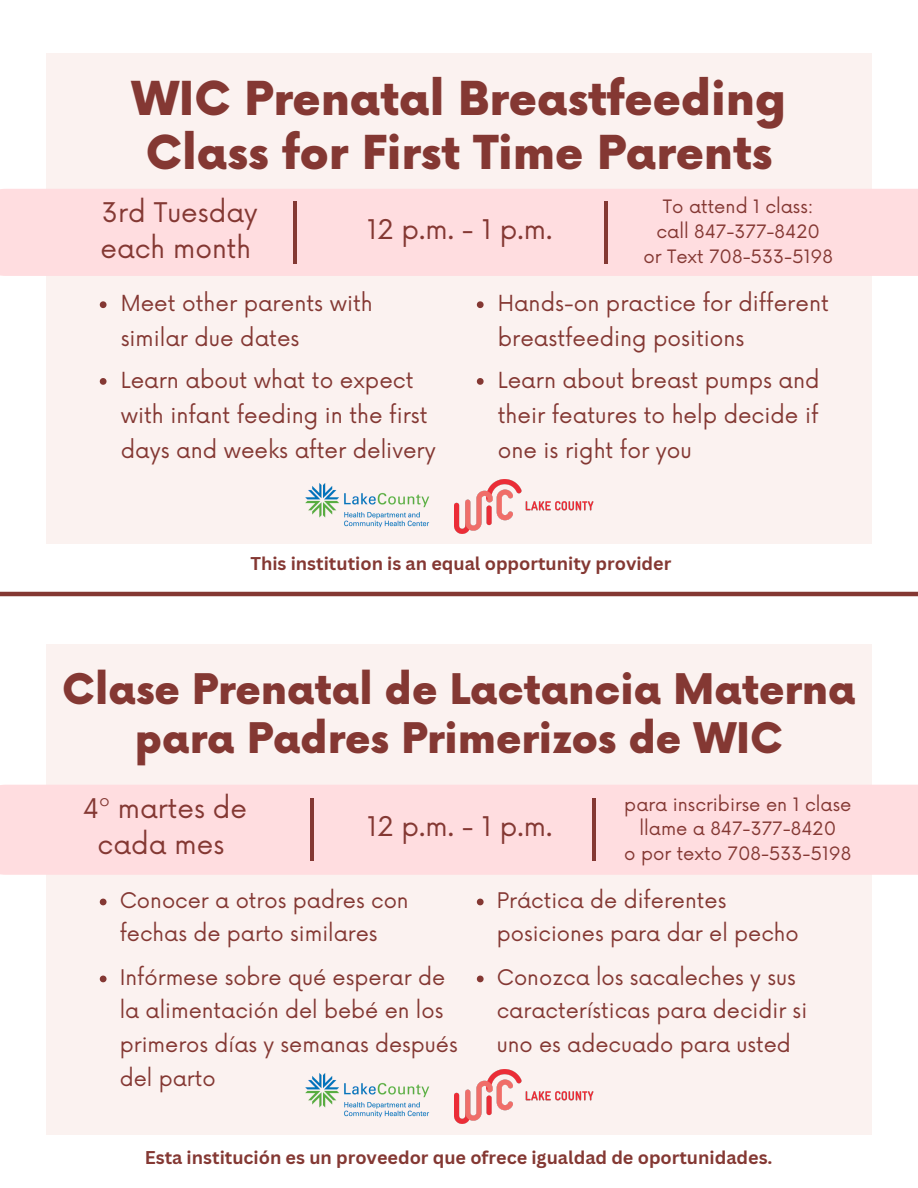
<style>
.page{position:relative;width:918px;height:1188px;background:#fff}
.page>*{position:absolute;margin:0;border:0;box-sizing:border-box;transform-origin:0 0}
.t1{font:69.9px "Now";color:#843833}
.t2{font:900 45.6px/54px "Now";color:#843833;text-align:center}
.t3{font:900 41.1px/49.5px "Now";color:#843833;text-align:center}
.t4{font:26.4px/36px "Now";color:#843833}
.t5{font:21.6px/34.8px "Now";color:#843833}
.t6{font:21px/33.8px "Now";color:#843833}
.t7{font:18px "Now";color:#843833}
.t8{font:700 18px "Canva Sans";color:#843833}
</style>
<div class="page">
<hr style="left:0;top:592px;width:918px;height:4px;background:#843833">
<div style="left:47px;top:53px;width:824px;height:491px;background:#fbf2f0"></div>
<div style="left:47px;top:645px;width:824px;height:490px;background:#fbf2f0"></div>
<div style="left:0;top:189px;width:918px;height:87px;background:#ffdde0"></div>
<img style="left:455px;top:479px;width:139px;height:54px">
<img style="left:305px;top:483px;width:125px;height:45px">
<img style="left:455px;top:1069px;width:139px;height:54px">
<img style="left:305px;top:1073px;width:125px;height:45px">
<svg style="left:100px;top:301px;width:7px;height:7px"></svg>
<svg style="left:477px;top:301px;width:7px;height:7px"></svg>
<svg style="left:100px;top:378px;width:7px;height:7px"></svg>
<svg style="left:477px;top:378px;width:7px;height:7px"></svg>
<svg style="left:100px;top:899px;width:7px;height:6px"></svg>
<svg style="left:477px;top:899px;width:7px;height:6px"></svg>
<svg style="left:100px;top:976px;width:7px;height:6px"></svg>
<svg style="left:477px;top:976px;width:7px;height:6px"></svg>
<div style="left:0;top:785px;width:918px;height:90px;background:#ffdde0"></div>
<p class="t2" style="left:132px;top:74px;width:656px">WIC Prenatal Breastfeeding<br>Class for First Time Parents</p>
<p class="t4" style="left:100px;top:196px;width:159px">3rd Tuesday each month</p>
<p class="t1" style="left:285px;top:189px;width:22px">|</p>
<p class="t1" style="left:595px;top:189px;width:22px">|</p>
<p class="t7" style="left:663px;top:197px;width:152px">To attend 1 class:</p>
<p class="t4" style="left:367px;top:213px;width:187px">12 p.m. - 1 p.m.</p>
<p class="t7" style="left:657px;top:221px;width:165px">call 847-377-8420</p>
<p class="t7" style="left:643px;top:246px;width:191px">or Text 708-533-5198</p>
<p class="t5" style="left:121px;top:287px;width:254px">Meet other parents with similar due dates</p>
<p class="t5" style="left:498px;top:287px;width:333px">Hands-on practice for different breastfeeding positions</p>
<p class="t5" style="left:121px;top:364px;width:317px">Learn about what to expect with infant feeding in the first days and weeks after delivery</p>
<p class="t5" style="left:498px;top:364px;width:323px;text-align:justify">Learn about breast pumps and their features to help decide if one is right for you</p>
<h4 class="t8" style="left:250px;top:551px;width:423px">This institution is an equal opportunity provider</h4>
<p class="t3" style="left:62px;top:667px;width:795px">Clase Prenatal de Lactancia Materna para Padres Primerizos de WIC</p>
<p class="t4" style="left:83px;top:792px;width:166px;text-align:center">4º martes de cada mes</p>
<p class="t1" style="left:302px;top:786px;width:22px">|</p>
<p class="t1" style="left:583px;top:786px;width:22px">|</p>
<p class="t7" style="left:624px;top:794px;width:229px">para inscribirse en 1 clase</p>
<p class="t4" style="left:367px;top:810px;width:187px">12 p.m. - 1 p.m.</p>
<p class="t7" style="left:640px;top:819px;width:198px">llame a 847-377-8420</p>
<h4 class="t7" style="left:624px;top:844px;width:229px">o por texto 708-533-5198</h4>
<p class="t6" style="left:120px;top:884px;width:291px">Conocer a otros padres con fechas de parto similares</p>
<p class="t6" style="left:497px;top:884px;width:303px">Práctica de diferentes posiciones para dar el pecho</p>
<p class="t6" style="left:120px;top:961px;width:340px">Infórmese sobre qué esperar de la alimentación del bebé en los primeros días y semanas después del parto</p>
<p class="t6" style="left:497px;top:961px;width:312px">Conozca los sacaleches y sus características para decidir si uno es adecuado para usted</p>
<h1 class="t8" style="left:145px;top:1145px;width:629px">Esta institución es un proveedor que ofrece igualdad de oportunidades.</h1>
</div>
